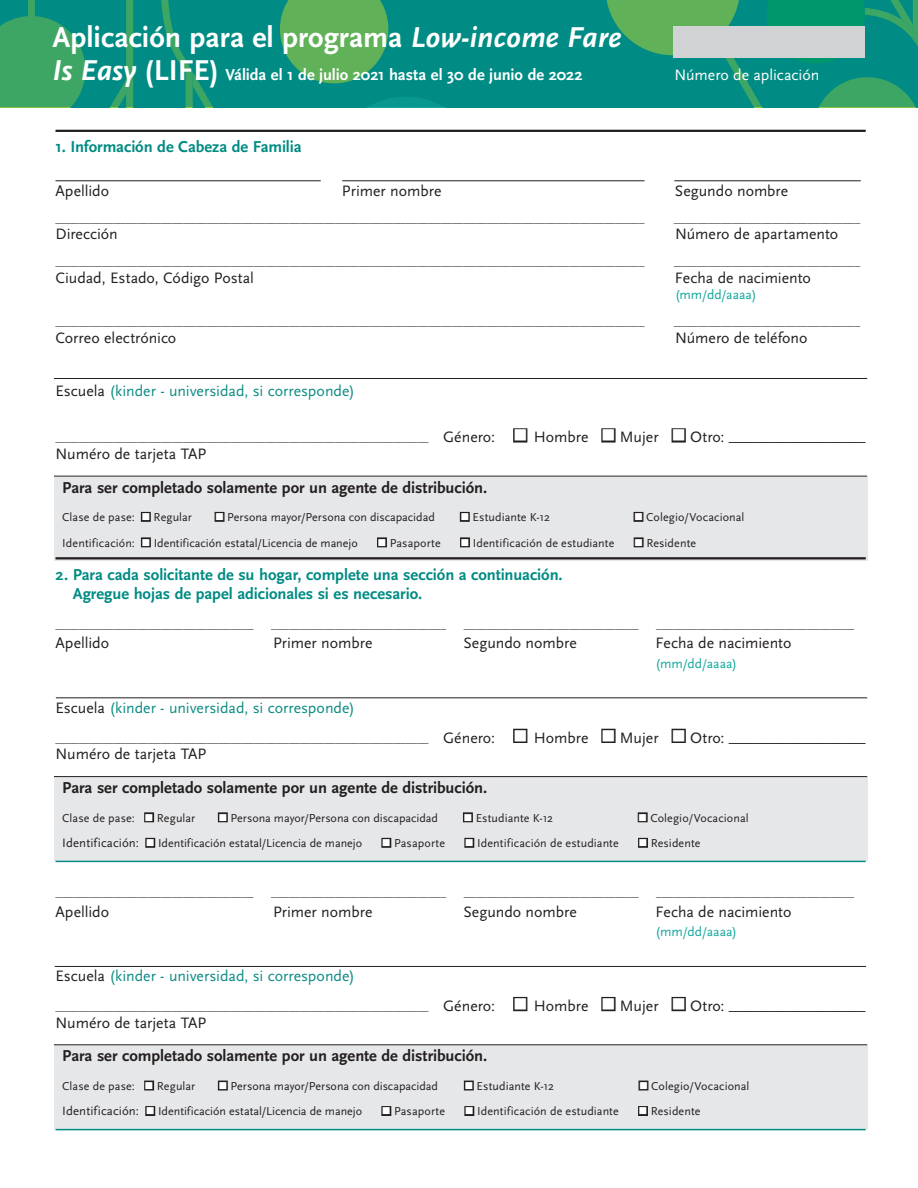
<style>
.page{position:relative;width:918px;height:1188px;background:#fff}
.page>*{position:absolute;margin:0;border:0;box-sizing:border-box;transform-origin:0 0}
.t1{font:700 30px "Scala Sans Pro";color:#fff}
.body{font:700 16.5px "Scala Sans Pro";letter-spacing:-.005em;color:#231f20}
.section_headings{font:700 16.5px/19.5px "Scala Sans Pro";letter-spacing:-.005em;color:#008b83}
.t2{font:700 16.5px "Scala Sans Pro";letter-spacing:-.005em;color:#fff}
.body-2{font:15.75px "Scala Sans Pro";color:#231f20}
.body-3{font:15.75px "Scala Sans Pro";color:#0e8c84}
.body-4{font:15.75px "Scala Sans Pro";letter-spacing:-.005em;color:#fff}
.body-5{font:13.5px "Scala Sans Pro";color:#12a79d}
.body-6{font:300 12px "Scala Sans Pro";color:#231f20}
.body-7{font:12px "Scala Sans Pro";letter-spacing:.005em;color:#231f20}
.s1{font-style:italic}
.s2{font-style:italic;font-size:30px}
.s3{font-size:30px}
.s4{color:#231f20}
.s5{font-weight:400;font-size:15.75px}
.s6{font-size:12.75px}
</style>
<div class="page">
<div style="left:54px;top:477px;width:813px;height:84px;background:#e6e7e9"></div>
<div style="left:54px;top:777px;width:813px;height:84px;background:#e6e7e9"></div>
<div style="left:54px;top:1045px;width:813px;height:83px;background:#e6e7e9"></div>
<svg style="left:0;top:0;width:918px;height:107px;background:#159479"></svg>
<div style="left:673px;top:27px;width:191px;height:31px;background:#d1d2d4"></div>
<hr style="left:342px;top:181px;width:303px;height:1px;background:#231f20">
<hr style="left:674px;top:181px;width:187px;height:1px;background:#231f20">
<hr style="left:56px;top:181px;width:265px;height:1px;background:#231f20">
<hr style="left:54px;top:378px;width:813px;height:1px;background:#231f20">
<hr style="left:56px;top:698px;width:811px;height:1px;background:#231f20">
<hr style="left:55px;top:966px;width:811px;height:1px;background:#231f20">
<hr style="left:56px;top:130px;width:810px;height:2px;background:#231f20">
<hr style="left:54px;top:476px;width:813px;height:1px;background:#231f20">
<hr style="left:56px;top:557px;width:810px;height:2px;background:#231f20">
<hr style="left:54px;top:776px;width:813px;height:1px;background:#231f20">
<hr style="left:56px;top:861px;width:810px;height:1px;background:#008b83">
<hr style="left:54px;top:1044px;width:813px;height:1px;background:#231f20">
<hr style="left:56px;top:1129px;width:810px;height:1px;background:#008b83">
<p class="t1" style="left:52px;top:20px;width:570px">Aplicación para el programa <span class="s1">Low-income Fare</span></p>
<p class="t2" style="left:52px;top:65px;width:532px"><span class="s2">Is Easy</span> <span class="s3">(LIFE)</span> Válida el 1 de julio 2021 hasta el 30 de junio de 2022</p>
<p class="body-4" style="left:674px;top:66px;width:146px">Número de aplicación</p>
<p class="section_headings" style="left:56px;top:137px;width:248px">1. Información de Cabeza de Familia</p>
<p class="body-2" style="left:56px;top:182px;width:55px">Apellido</p>
<p class="body-2" style="left:342px;top:182px;width:101px">Primer nombre</p>
<p class="body-2" style="left:675px;top:182px;width:115px">Segundo nombre</p>
<p class="body-6" style="left:56px;top:212px;width:591px">_____________________________________________________________________________________________________</p>
<p class="body-6" style="left:674px;top:212px;width:188px">________________________________</p>
<p class="body-2" style="left:56px;top:225px;width:64px">Dirección</p>
<p class="body-2" style="left:675px;top:225px;width:165px">Número de apartamento</p>
<p class="body-6" style="left:56px;top:255px;width:591px">_____________________________________________________________________________________________________</p>
<p class="body-6" style="left:674px;top:255px;width:188px">________________________________</p>
<p class="body-2" style="left:56px;top:269px;width:200px">Ciudad, Estado, Código Postal</p>
<p class="body-2" style="left:675px;top:269px;width:137px">Fecha de nacimiento</p>
<p class="body-5" style="left:675px;top:287px;width:83px">(mm/dd/aaaa)</p>
<p class="body-6" style="left:56px;top:315px;width:591px">_____________________________________________________________________________________________________</p>
<p class="body-6" style="left:674px;top:315px;width:188px">________________________________</p>
<p class="body-2" style="left:56px;top:329px;width:122px">Correo electrónico</p>
<p class="body-2" style="left:675px;top:329px;width:134px">Número de teléfono</p>
<p class="body-3" style="left:56px;top:382px;width:301px"><span class="s4">Escuela</span> (kinder - universidad, si corresponde)</p>
<p class="body-6" style="left:56px;top:432px;width:812px">________________________________________________________________ <span class="s5">Género:</span> ■ <span class="s5">Hombre</span> ■ <span class="s5">Mujer</span> ■ <span class="s5">Otro: ___________________</span></p>
<p class="body-2" style="left:56px;top:445px;width:152px">Numéro de tarjeta TAP</p>
<p class="body" style="left:62px;top:478px;width:427px">Para ser completado solamente por un agente de distribución.</p>
<p class="body-7" style="left:62px;top:510px;width:131px">Clase de pase: ■ Regular</p>
<p class="body-7" style="left:215px;top:510px;width:221px">■ Persona mayor/Persona con discapacidad</p>
<p class="body-7" style="left:460px;top:510px;width:91px">■ Estudiante K-12</p>
<p class="body-7" style="left:634px;top:510px;width:112px">■ Colegio/Vocacional</p>
<p class="body-7" style="left:62px;top:536px;width:297px">Identificación: ■ Identificación estatal/Licencia de manejo</p>
<p class="body-7" style="left:378px;top:536px;width:65px">■ Pasaporte</p>
<p class="body-7" style="left:461px;top:536px;width:155px">■ Identificación de estudiante</p>
<p class="body-7" style="left:634px;top:536px;width:63px">■ Residente</p>
<p class="section_headings" style="left:73px;top:565px;width:492px;text-indent:-17px">2. Para cada solicitante de su hogar, complete una sección a continuación.<br>Agregue hojas de papel adicionales si es necesario.</p>
<p class="body-6" style="left:56px;top:618px;width:200px">__________________________________</p>
<p class="body-6" style="left:271px;top:618px;width:176px">______________________________</p>
<p class="body-6" style="left:464px;top:618px;width:176px">______________________________</p>
<p class="body-6" style="left:656px;top:618px;width:200px">__________________________________</p>
<p class="body-2" style="left:56px;top:634px;width:55px">Apellido</p>
<p class="body-2" style="left:273px;top:634px;width:101px">Primer nombre</p>
<p class="body-2" style="left:464px;top:634px;width:115px">Segundo nombre</p>
<p class="body-2" style="left:655px;top:634px;width:137px">Fecha de nacimiento</p>
<p class="body-5" style="left:656px;top:656px;width:83px">(mm/dd/aaaa)</p>
<p class="body-3" style="left:56px;top:699px;width:301px"><span class="s4">Escuela</span> (kinder - universidad, si corresponde)</p>
<p class="body-6" style="left:56px;top:732px;width:812px">________________________________________________________________ <span class="s5">Género:</span> ■ <span class="s5">Hombre</span> ■ <span class="s5">Mujer</span> ■ <span class="s5">Otro: ___________________</span></p>
<p class="body-2" style="left:56px;top:745px;width:152px">Numéro de tarjeta TAP</p>
<p class="body" style="left:62px;top:778px;width:427px">Para ser completado solamente por un agente de distribución.</p>
<p class="body-7" style="left:62px;top:811px;width:135px">Clase de pase: ■ Regular</p>
<p class="body-7" style="left:218px;top:811px;width:221px">■ Persona mayor/Persona con discapacidad</p>
<p class="body-7" style="left:463px;top:811px;width:91px">■ Estudiante K-12</p>
<p class="body-7" style="left:638px;top:811px;width:112px">■ Colegio/Vocacional</p>
<p class="body-7" style="left:62px;top:836px;width:301px"><span class="s6">Identificación:</span> ■ Identificación estatal/Licencia de manejo</p>
<p class="body-7" style="left:382px;top:836px;width:65px">■ Pasaporte</p>
<p class="body-7" style="left:465px;top:836px;width:155px">■ Identificación de estudiante</p>
<p class="body-7" style="left:639px;top:836px;width:63px">■ Residente</p>
<p class="body-6" style="left:56px;top:886px;width:200px">__________________________________</p>
<p class="body-6" style="left:271px;top:886px;width:176px">______________________________</p>
<p class="body-6" style="left:464px;top:886px;width:176px">______________________________</p>
<p class="body-6" style="left:656px;top:886px;width:200px">__________________________________</p>
<p class="body-2" style="left:56px;top:902px;width:55px">Apellido</p>
<p class="body-2" style="left:273px;top:902px;width:101px">Primer nombre</p>
<p class="body-2" style="left:464px;top:902px;width:115px">Segundo nombre</p>
<p class="body-2" style="left:655px;top:902px;width:137px">Fecha de nacimiento</p>
<p class="body-5" style="left:656px;top:924px;width:83px">(mm/dd/aaaa)</p>
<p class="body-3" style="left:56px;top:967px;width:301px"><span class="s4">Escuela</span> (kinder - universidad, si corresponde)</p>
<p class="body-6" style="left:56px;top:1000px;width:812px">________________________________________________________________ <span class="s5">Género:</span> ■ <span class="s5">Hombre</span> ■ <span class="s5">Mujer</span> ■ <span class="s5">Otro: ___________________</span></p>
<p class="body-2" style="left:56px;top:1013px;width:152px">Numéro de tarjeta TAP</p>
<p class="body" style="left:62px;top:1047px;width:427px">Para ser completado solamente por un agente de distribución.</p>
<p class="body-7" style="left:62px;top:1079px;width:135px">Clase de pase: ■ Regular</p>
<p class="body-7" style="left:218px;top:1079px;width:221px">■ Persona mayor/Persona con discapacidad</p>
<p class="body-7" style="left:464px;top:1079px;width:91px">■ Estudiante K-12</p>
<p class="body-7" style="left:639px;top:1079px;width:112px">■ Colegio/Vocacional</p>
<p class="body-7" style="left:62px;top:1105px;width:301px"><span class="s6">Identificación:</span> ■ Identificación estatal/Licencia de manejo</p>
<p class="body-7" style="left:382px;top:1105px;width:65px">■ Pasaporte</p>
<p class="body-7" style="left:465px;top:1105px;width:155px">■ Identificación de estudiante</p>
<p class="body-7" style="left:639px;top:1105px;width:63px">■ Residente</p>
</div>
